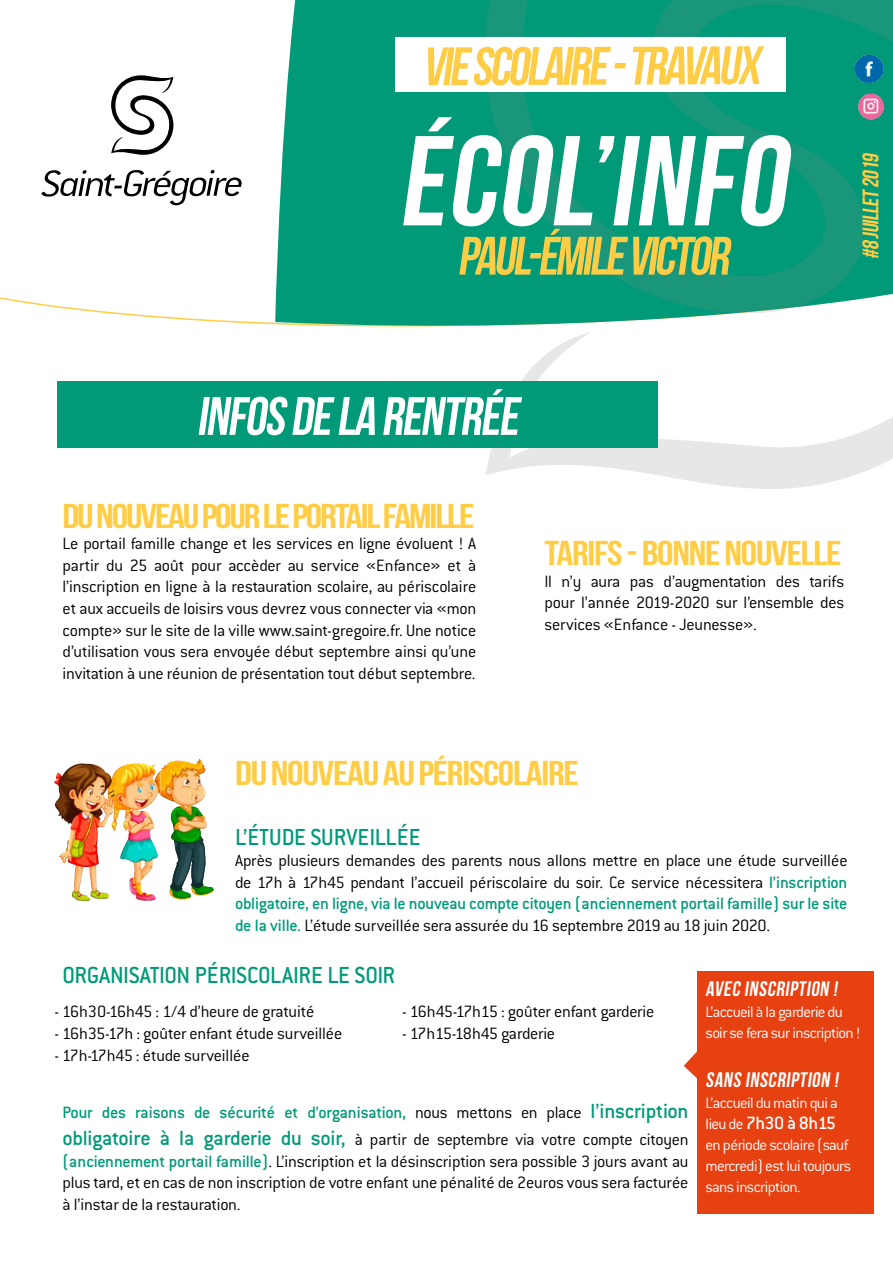
<style>
.page{position:relative;width:893px;height:1263px;background:#fff}
.page>*{position:absolute;margin:0;border:0;box-sizing:border-box;transform-origin:0 0}
.t1{font:127.5px "Bebas Neue";color:#fff}
.t2{font:54px "Bebas Neue";color:#ffcd45}
.t3{font:54px "Bebas Neue";color:#fff}
.t4{font:34.5px "Bebas Neue";letter-spacing:-.03em;color:#ffcd45;scale:1.2 1}
.t5{font:34.5px "Bebas Neue";letter-spacing:-.05em;color:#ffcd45;scale:1.2 1}
.t6{font:500 25.5px "Conduit ITC";color:#009a79}
.t7{font:22.5px "Bebas Neue";color:#ffcd45}
.t8{font:21px "Bebas Neue";color:#fff}
.t9{font:500 19.5px "Conduit ITC";letter-spacing:-.025em;color:#fff}
.t10{font:300 18px/21.6px "Conduit ITC";letter-spacing:-.015em;color:#000;text-align:justify}
.t11{font:300 16.5px/21px "Conduit ITC";letter-spacing:-.04em;color:#fff}
.s1{font-weight:500;color:#009a79}
.s2{font-weight:300;font-size:16.5px}
.s3{font-weight:500;font-size:22.5px;color:#009a79}
</style>
<div class="page">
<svg style="left:684px;top:1051px;width:13px;height:27px"></svg>
<svg style="left:0;top:297px;width:275px;height:28px"></svg>
<svg style="left:275px;top:0;width:210px;height:327px;background:#17a384"></svg>
<svg style="left:485px;top:0;width:408px;height:489px"></svg>
<svg style="left:653px;top:0;width:211px;height:315px;background:#0d9a7c"></svg>
<div style="left:395px;top:37px;width:391px;height:54px;background:#fff"></div>
<div style="left:57px;top:382px;width:601px;height:66px;background:#009a79"></div>
<svg style="left:111px;top:75px;width:62px;height:80px"></svg>
<svg style="left:41px;top:170px;width:201px;height:35px"></svg>
<img style="left:853px;top:52px;width:32px;height:33px">
<img style="left:857px;top:91px;width:28px;height:29px">
<svg style="left:199px;top:774px;width:2px;height:14px"></svg>
<svg style="left:169px;top:837px;width:45px;height:63px"></svg>
<svg style="left:134px;top:780px;width:20px;height:28px"></svg>
<img style="left:54px;top:763px;width:67px;height:138px">
<img style="left:160px;top:759px;width:39px;height:94px">
<div style="left:697px;top:971px;width:177px;height:243px;background:#e74011"></div>
<h2 class="t2" style="left:422px;top:36px;width:347px">VIESCOLAIRE-TRAVAUX</h2>
<h1 class="t1" style="left:398px;top:111px;width:408px">ÉCOL’INFO</h1>
<h2 class="t2" style="left:457px;top:226px;width:281px">PAUL-ÉMILEVICTOR</h2>
<p class="t7" style="left:858px;top:259px;width:110px;rotate:-90deg">#8 JUILLET 2019</p>
<h2 class="t3" style="left:196px;top:387px;width:331px">INFOS DE LA RENTRÉE</h2>
<h3 class="t5" style="left:63px;top:497px;width:345px">DU NOUVEAU POUR LE PORTAIL FAMILLE</h3>
<p class="t10" style="left:63px;top:533px;width:415px">Le portail famille change et les services en ligne évoluent ! A partir du 25 août pour accèder au service «Enfance» et à l’inscription en ligne à la restauration scolaire, au périscolaire et aux accueils de loisirs vous devrez vous connecter via «mon compte» sur le site de la ville www.saint-gregoire.fr. Une notice d’utilisation vous sera envoyée début septembre ainsi qu’une invitation à une réunion de présentation tout début septembre.</p>
<h3 class="t4" style="left:545px;top:534px;width:249px">TARIFS - BONNE NOUVELLE</h3>
<p class="t10" style="left:545px;top:570px;width:301px">Il n’y aura pas d’augmentation des tarifs pour l’année 2019-2020 sur l’ensemble des services «Enfance - Jeunesse».</p>
<h3 class="t4" style="left:235px;top:754px;width:288px">DU NOUVEAU AU PÉRISCOLAIRE</h3>
<h3 class="t6" style="left:235px;top:822px;width:187px">L’étude surveillée</h3>
<p class="t10" style="left:235px;top:850px;width:614px">Après plusieurs demandes des parents nous allons mettre en place une étude surveillée de 17h à 17h45 pendant l’accueil périscolaire du soir. Ce service nécessitera <span class="s1">l’inscription obligatoire, en ligne, via le nouveau compte citoyen (anciennement portail famille) sur le site de la ville.</span> L’étude surveillée sera assurée du 16 septembre 2019 au 18 juin 2020.</p>
<h3 class="t6" style="left:63px;top:961px;width:334px">Organisation périscolaire le soir</h3>
<p class="t8" style="left:706px;top:977px;width:136px">AVEC INSCRIPTION !</p>
<p class="t11" style="left:706px;top:1001px;width:156px">L’accueil à la garderie du soir se fera sur inscription !</p>
<p class="t8" style="left:706px;top:1068px;width:137px">SANS INSCRIPTION !</p>
<p class="t11" style="left:706px;top:1092px;width:134px">L’accueil du matin qui a</p>
<p class="t9" style="left:706px;top:1112px;width:132px"><span class="s2">lieu de</span> 7h30 à 8h15</p>
<p class="t11" style="left:706px;top:1134px;width:147px">en période scolaire (sauf mercredi) est lui toujours sans inscription.</p>
<p class="t10" style="left:54px;top:1001px;width:262px">- 16h30-16h45 : 1/4 d’heure de gratuité</p>
<p class="t10" style="left:54px;top:1023px;width:290px">- 16h35-17h : goûter enfant étude surveillée</p>
<p class="t10" style="left:54px;top:1044px;width:197px">- 17h-17h45 : étude surveillée</p>
<p class="t10" style="left:402px;top:1001px;width:254px">- 16h45-17h15 : goûter enfant garderie</p>
<p class="t10" style="left:402px;top:1023px;width:155px">- 17h15-18h45 garderie</p>
<p class="t10" style="left:63px;top:1099px;width:628px;line-height:27px"><span class="s1">Pour des raisons de sécurité et d’organisation,</span> nous mettons en place <span class="s3">l’inscription obligatoire à la garderie du soir,</span> à partir de septembre via votre compte citoyen</p>
<p class="t10" style="left:63px;top:1150px;width:627px"><span class="s1">(anciennement portail famille)</span>. L’inscription et la désinscription sera possible 3 jours avant au plus tard, et en cas de non inscription de votre enfant une pénalité de 2euros vous sera facturée à l’instar de la restauration.</p>
</div>
